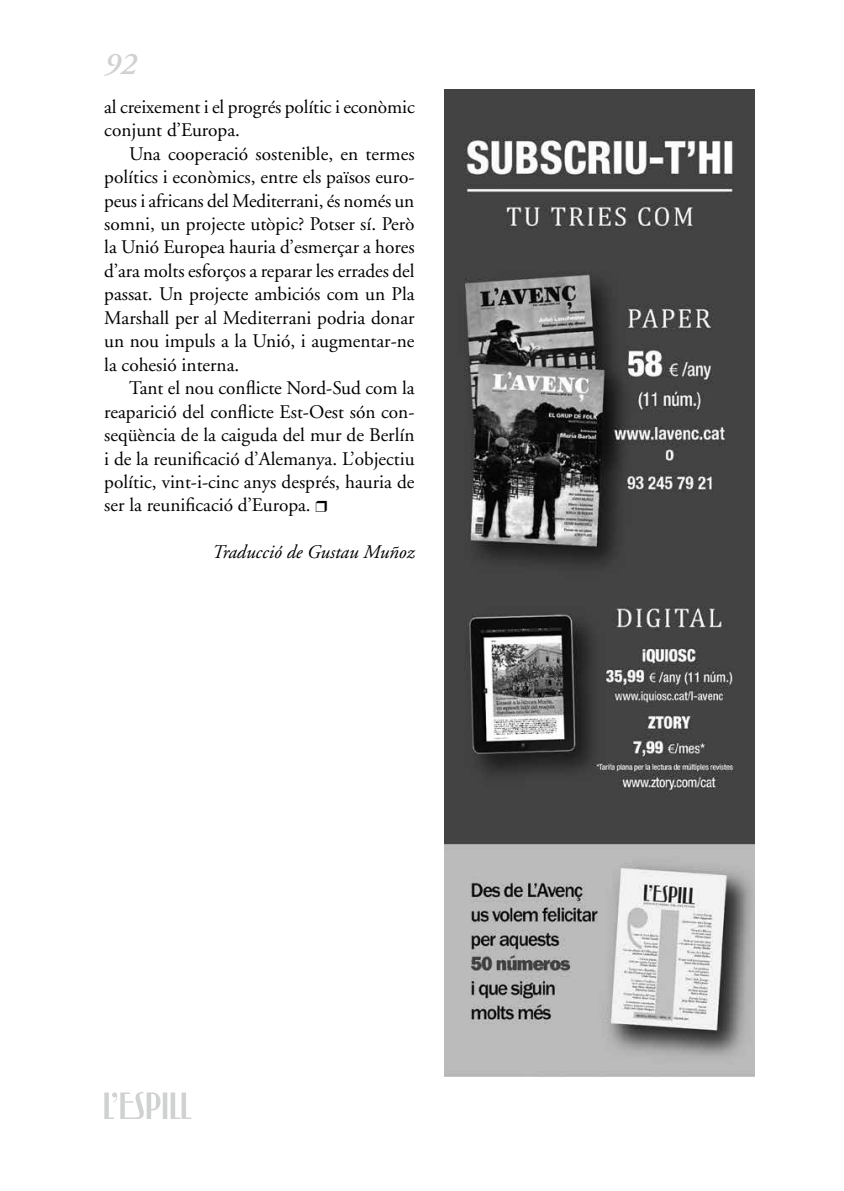
<style>
.page{position:relative;width:844px;height:1191px;background:#fff}
.page>*{position:absolute;margin:0;border:0;box-sizing:border-box;transform-origin:0 0}
.t1{font:italic 600 31.5px "Adobe Garamond";color:#d0d1d1}
.t2{font:19.25px/23.4px "Adobe Garamond";color:#000;text-align:justify}
.t3{font:italic 19.25px "Adobe Garamond";color:#000}
</style>
<div class="page">
<svg style="left:104px;top:1091px;width:87px;height:28px"></svg>
<img style="left:444px;top:89px;width:310px;height:987px">
<h1 class="t1" style="left:104px;top:47px;width:34px">92</h1>
<p class="t2" style="left:104px;top:95px;width:312px">al creixement i el progrés polític i econòmic conjunt d’Europa.</p>
<p class="t2" style="left:104px;top:142px;width:312px;text-indent:25px">Una cooperació sostenible, en termes polítics i econòmics, entre els països euro&shy;peus i africans del Mediterrani, és només un somni, un projecte utòpic? Potser sí. Però la Unió Europea hauria d’esmerçar a hores d’ara molts esforços a reparar les errades del passat. Un projecte ambiciós com un Pla Marshall per al Mediterrani podria donar un nou impuls a la Unió, i augmentar-ne la cohesió interna.</p>
<p class="t2" style="left:104px;top:377px;width:312px;text-indent:25px">Tant el nou conflicte Nord-Sud com la reaparició del conflicte Est-Oest són con&shy;seqüència de la caiguda del mur de Berlín i de la reunificació d’Alemanya. L’objectiu polític, vint-i-cinc anys després, hauria de ser la reunificació d’Europa. ❒</p>
<p class="t3" style="left:212px;top:542px;width:204px">Traducció de Gustau Muñoz</p>
</div>
